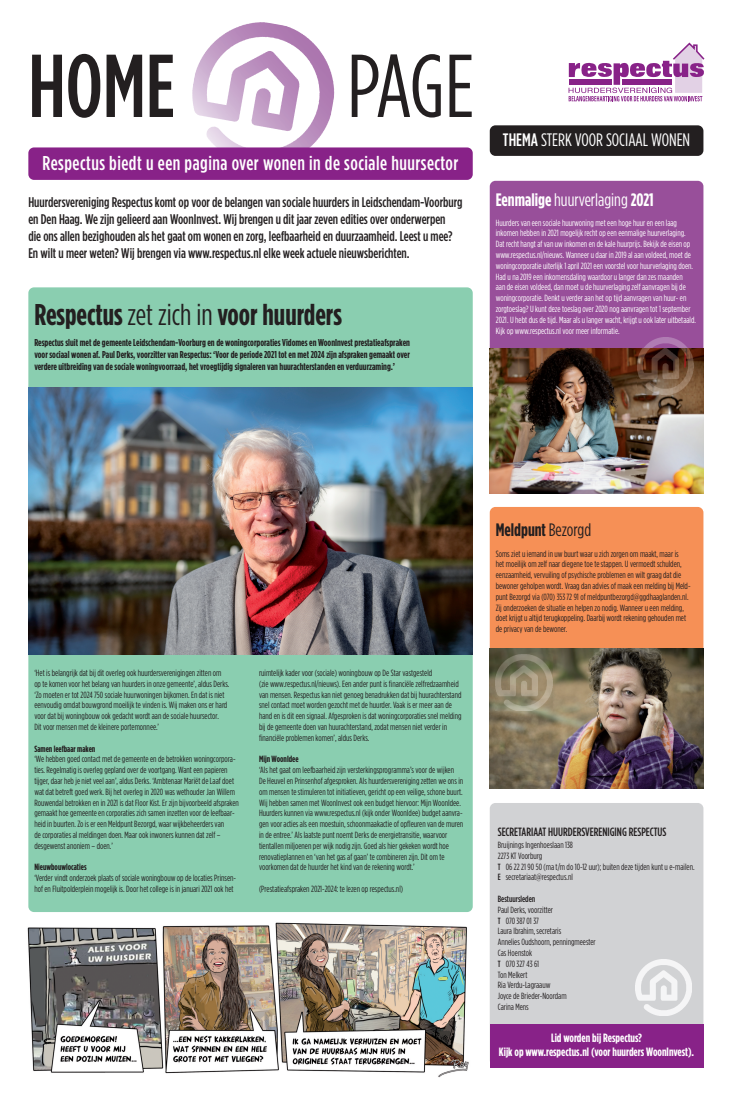
<style>
.page{position:relative;width:746px;height:1106px;background:#fff}
.page>*{position:absolute;margin:0;border:0;box-sizing:border-box;transform-origin:0 0}
.t1{font:500 89px "Gotham Condensed";color:#231f20}
.t2{font:89px "Gotham Condensed";color:#231f20}
.t3{font:700 30px "Gotham Condensed";color:#231f20}
.t4{font:500 20px "Gotham Condensed";letter-spacing:.025em;color:#fff}
.t5{font:18px "Gotham Condensed";color:#fff}
.t6{font:700 18px "Gotham Condensed";color:#fff}
.t7{font:700 18px "Gotham Condensed";color:#231f20}
.t8{font:500 14px/16.8px "Gotham Condensed";color:#231f20}
.t9{font:700 12px/14.4px "Gotham Condensed";color:#fff;text-align:center}
.t10{font:500 12px "Gotham Condensed";color:#231f20}
.t11{font:700 10px/12px "Gotham Condensed";color:#231f20;text-align:justify}
.t12{font:9px/10.8px "Gotham Condensed";color:#231f20}
.t13{font:9px/10.8px "Gotham Condensed";color:#fff}
.t14{font:700 9px "Gotham Condensed";color:#231f20}
.t15{font:500 9px "Gotham Condensed";color:#231f20}
.s1{font-weight:400}
.s2{font-weight:500}
</style>
<div class="page">
<div style="left:489px;top:507px;width:214px;height:272px;background:#f69056;border-radius:6px"></div>
<svg style="left:568px;top:43px;width:136px;height:58px"></svg>
<div style="left:28px;top:287px;width:444px;height:625px;background:#8aceb0;border-radius:6px"></div>
<img style="left:192px;top:22px;width:143px;height:125px">
<div style="left:28px;top:147px;width:444px;height:33px;background:#828;border-radius:6px"></div>
<div style="left:489px;top:125px;width:214px;height:31px;background:#231f20;border-radius:6px"></div>
<div style="left:489px;top:803px;width:214px;height:262px;background:#d1d2d4;border-radius:6px"></div>
<div style="left:489px;top:181px;width:214px;height:197px;background:#984f9a;border-radius:6px"></div>
<img style="left:635px;top:959px;width:56px;height:56px">
<img style="left:27px;top:922px;width:442px;height:156px">
<img style="left:28px;top:387px;width:444px;height:268px">
<img style="left:489px;top:349px;width:214px;height:144px">
<img style="left:489px;top:648px;width:214px;height:140px">
<img style="left:637px;top:338px;width:56px;height:56px">
<img style="left:495px;top:654px;width:57px;height:57px">
<div style="left:489px;top:1024px;width:214px;height:44px;background:#828"></div>
<h1 class="t1" style="left:28px;top:34px;width:148px">HOME</h1>
<h1 class="t2" style="left:347px;top:34px;width:128px">PAGE</h1>
<h3 class="t4" style="left:43px;top:151px;width:417px">Respectus biedt u een pagina over wonen in de sociale huursector</h3>
<p class="t8" style="left:28px;top:194px;width:435px">Huurdersvereniging Respectus komt op voor de belangen van sociale huurders in Leidschendam-Voorburg en Den Haag. We zijn gelieerd aan WoonInvest. Wij brengen u dit jaar zeven edities over onderwerpen<br>die ons allen bezighouden als het gaat om wonen en zorg, leefbaarheid en duurzaamheid. Leest u mee?<br>En wilt u meer weten? Wij brengen via www.respectus.nl elke week actuele nieuwsberichten.</p>
<h2 class="t3" style="left:34px;top:297px;width:309px">Respectus <span class="s1">zet zich in</span> voor huurders</h2>
<p class="t11" style="left:34px;top:337px;width:377px">Respectus sluit met de gemeente Leidschendam-Voorburg en de woningcorporaties Vidomes en WoonInvest prestatieafspraken voor sociaal wonen af. Paul Derks, voorzitter van Respectus: ‘Voor de periode 2021 tot en met 2024 zijn afspraken gemaakt over verdere uitbreiding van de sociale woningvoorraad, het vroegtijdig signaleren van huurachterstanden en verduurzaming.’</p>
<h3 class="t5" style="left:503px;top:129px;width:189px"><span class="s2">THEMA</span> STERK VOOR SOCIAAL WONEN</h3>
<h3 class="t6" style="left:495px;top:189px;width:159px">Eenmalige <span class="s1">huurverlaging</span> 2021</h3>
<p class="t13" style="left:495px;top:217px;width:202px">Huurders van een sociale huurwoning met een hoge huur en een laag inkomen hebben in 2021 mogelijk recht op een eenmalige huurverlaging.<br>Dat recht hangt af van uw inkomen en de kale huurprijs. Bekijk de eisen op www.respectus.nl/nieuws. Wanneer u daar in 2019 al aan voldeed, moet de woningcorporatie uiterlijk 1 april 2021 een voorstel voor huurverlaging doen.<br>Had u na 2019 een inkomensdaling waardoor u langer dan zes maanden<br>aan de eisen voldeed, dan moet u de huurverlaging zelf aanvragen bij de woningcorporatie. Denkt u verder aan het op tijd aanvragen van huur- en zorgtoeslag? U kunt deze toeslag over 2020 nog aanvragen tot 1 september 2021. U hebt dus de tijd. Maar als u langer wacht, krijgt u ook later uitbetaald.<br>Kijk op www.respectus.nl voor meer informatie.</p>
<p class="t12" style="left:34px;top:667px;width:196px">‘Het is belangrijk dat bij dit overleg ook huurdersverenigingen zitten om op te komen voor het belang van huurders in onze gemeente’, aldus Derks. ‘Zo moeten er tot 2024 750 sociale huurwoningen bijkomen. En dat is niet eenvoudig omdat bouwgrond moeilijk te vinden is. Wij maken ons er hard voor dat bij woningbouw ook gedacht wordt aan de sociale huursector.<br>Dit voor mensen met de kleinere portemonnee.’</p>
<p class="t14" style="left:34px;top:743px;width:62px">Samen leefbaar maken</p>
<p class="t12" style="left:34px;top:754px;width:206px">‘We hebben goed contact met de gemeente en de betrokken woningcorpora&shy;ties. Regelmatig is overleg gepland over de voortgang. Want een papieren tijger, daar heb je niet veel aan’, aldus Derks. ‘Ambtenaar Mariët de Laaf doet wat dat betreft goed werk. Bij het overleg in 2020 was wethouder Jan Willem Rouwendal betrokken en in 2021 is dat Floor Kist. Er zijn bijvoorbeeld afspraken gemaakt hoe gemeente en corporaties zich samen inzetten voor de leefbaar&shy;heid in buurten. Zo is er een Meldpunt Bezorgd, waar wijkbeheerders van<br>de corporaties al meldingen doen. Maar ook inwoners kunnen dat zelf – desgewenst anoniem – doen.’</p>
<p class="t14" style="left:34px;top:862px;width:54px">Nieuwbouwlocaties</p>
<p class="t12" style="left:34px;top:872px;width:203px">‘Verder vindt onderzoek plaats of sociale woningbouw op de locaties Prinsen&shy;hof en Fluitpolderplein mogelijk is. Door het college is in januari 2021 ook het</p>
<p class="t12" style="left:259px;top:667px;width:204px">ruimtelijk kader voor (sociale) woningbouw op De Star vastgesteld<br>(zie www.respectus.nl/nieuws). Een ander punt is financiële zelfredzaamheid van mensen. Respectus kan niet genoeg benadrukken dat bij huurachterstand snel contact moet worden gezocht met de huurder. Vaak is er meer aan de hand en is dit een signaal. Afgesproken is dat woningcorporaties snel melding bij de gemeente doen van huurachterstand, zodat mensen niet verder in financiële problemen komen’, aldus Derks.</p>
<p class="t14" style="left:259px;top:754px;width:41px">Mijn WoonIdee</p>
<p class="t12" style="left:259px;top:764px;width:206px">‘Als het gaat om leefbaarheid zijn versterkingsprogramma’s voor de wijken<br>De Heuvel en Prinsenhof afgesproken. Als huurdersvereniging zetten we ons in om mensen te stimuleren tot initiatieven, gericht op een veilige, schone buurt.<br>Wij hebben samen met WoonInvest ook een budget hiervoor: Mijn WoonIdee.<br>Huurders kunnen via www.respectus.nl (kijk onder WoonIdee) budget aanvra&shy;gen voor acties als een moestuin, schoonmaakactie of opfleuren van de muren in de entree.’ Als laatste punt noemt Derks de energietransitie, waarvoor tientallen miljoenen per wijk nodig zijn. Goed als hier gekeken wordt hoe renovatieplannen en ‘van het gas af gaan’ te combineren zijn. Dit om te voorkomen dat de huurder het kind van de rekening wordt.’</p>
<p class="t12" style="left:259px;top:883px;width:145px">(Prestatieafspraken 2021-2024: te lezen op respectus.nl)</p>
<h3 class="t7" style="left:495px;top:519px;width:97px">Meldpunt <span class="s1">Bezorgd</span></h3>
<p class="t12" style="left:495px;top:548px;width:196px">Soms ziet u iemand in uw buurt waar u zich zorgen om maakt, maar is<br>het moeilijk om zelf naar diegene toe te stappen. U vermoedt schulden, eenzaamheid, vervuiling of psychische problemen en wilt graag dat die bewoner geholpen wordt. Vraag dan advies of maak een melding bij Meld&shy;punt Bezorgd via (070) 353 72 91 of meldpuntbezorgd@ggdhaaglanden.nl.<br>Zij onderzoeken de situatie en helpen zo nodig. Wanneer u een melding, doet krijgt u altijd terugkoppeling. Daarbij wordt rekening gehouden met de privacy van de bewoner.</p>
<h3 class="t10" style="left:497px;top:824px;width:170px">SECRETARIAAT HUURDERSVERENIGING RESPECTUS</h3>
<p class="t12" style="left:497px;top:839px;width:198px">Bruijnings Ingenhoeslaan 138<br>2273 KT Voorburg<br><span class="s2">T</span> 06 22 21 90 50 (ma t/m do 10-12 uur); buiten deze tijden kunt u e-mailen.<br><span class="s2">E</span> secretariaat@respectus.nl</p>
<p class="t15" style="left:497px;top:893px;width:39px">Bestuursleden</p>
<p class="t12" style="left:497px;top:904px;width:99px">Paul Derks, voorzitter<br><span class="s2">T</span> 070 387 01 37<br>Laura Ibrahim, secretaris<br>Annelies Oudshoorn, penningmeester<br>Cas Hoenstok<br><span class="s2">T</span> 070 327 43 61<br>Ton Melkert<br>Ria Verdu-Lagraauw<br>Joyce de Brieder-Noordam<br>Carina Mens</p>
<h3 class="t9" style="left:499px;top:1030px;width:197px">Lid worden bij Respectus?<br>Kijk op www.respectus.nl (voor huurders WoonInvest).</h3>
</div>
